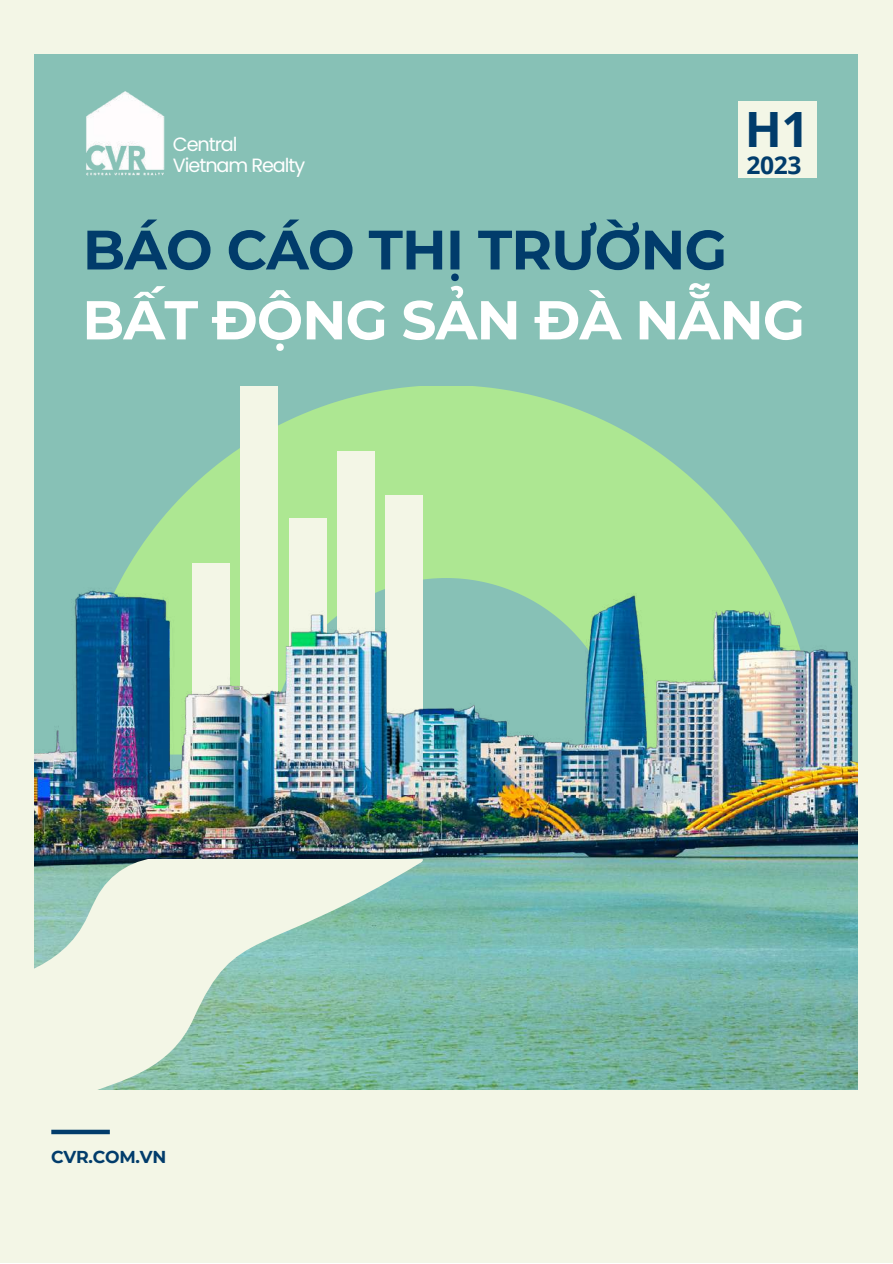
<style>
.page{position:relative;width:893px;height:1264px;background:#fff}
.page>*{position:absolute;margin:0;border:0;box-sizing:border-box;transform-origin:0 0}
.t1{font:700 55.35px "Montserrat";letter-spacing:-.015em;color:#013c6b}
.t2{font:700 54.75px "Montserrat";letter-spacing:-.015em;color:#fff}
.t3{font:700 48.6px "Open Sans";color:#013c6b}
.t4{font:700 24.6px "Open Sans";color:#013c6b}
.t5{font:19.2px/21.3px "Poppins";letter-spacing:-.055em;color:#fff}
.t6{font:700 17.25px "Montserrat";letter-spacing:-.015em;color:#013c6b}
</style>
<div class="page">
<div style="left:0;top:0;width:892px;height:1262px;background:#f3f6e6"></div>
<div style="left:34px;top:55px;width:823px;height:1035px;background:#87c1b6"></div>
<svg style="left:125px;top:387px;width:642px;height:185px;fill:#ade792"></svg>
<div style="left:192px;top:563px;width:37px;height:268px;background:#f3f6e6"></div>
<img style="left:423px;top:858px;width:434px;height:231px">
<img style="left:86px;top:91px;width:79px;height:85px">
<svg style="left:34px;top:858px;width:389px;height:277px"></svg>
<div style="left:240px;top:387px;width:38px;height:413px;background:#f3f6e6"></div>
<div style="left:289px;top:518px;width:37px;height:268px;background:#f3f6e6"></div>
<div style="left:337px;top:451px;width:37px;height:318px;background:#f3f6e6"></div>
<div style="left:385px;top:495px;width:38px;height:290px;background:#f3f6e6"></div>
<img style="left:34px;top:572px;width:823px;height:286px">
<div style="left:738px;top:101px;width:78px;height:76px;background:#f3f6e6"></div>
<div style="left:51px;top:1129px;width:59px;height:5px;background:#013c6b"></div>
<p class="t5" style="left:173px;top:133px;width:134px">Central<br>Vietnam Realty</p>
<h3 class="t3" style="left:744px;top:95px;width:66px">H1</h3>
<p class="t4" style="left:746px;top:147px;width:56px">2023</p>
<h1 class="t1" style="left:83px;top:216px;width:646px">BÁO CÁO THỊ TRƯỜNG</h1>
<h2 class="t2" style="left:82px;top:286px;width:724px">BẤT ĐỘNG SẢN ĐÀ NẴNG</h2>
<p class="t6" style="left:51px;top:1146px;width:116px">CVR.COM.VN</p>
</div>
